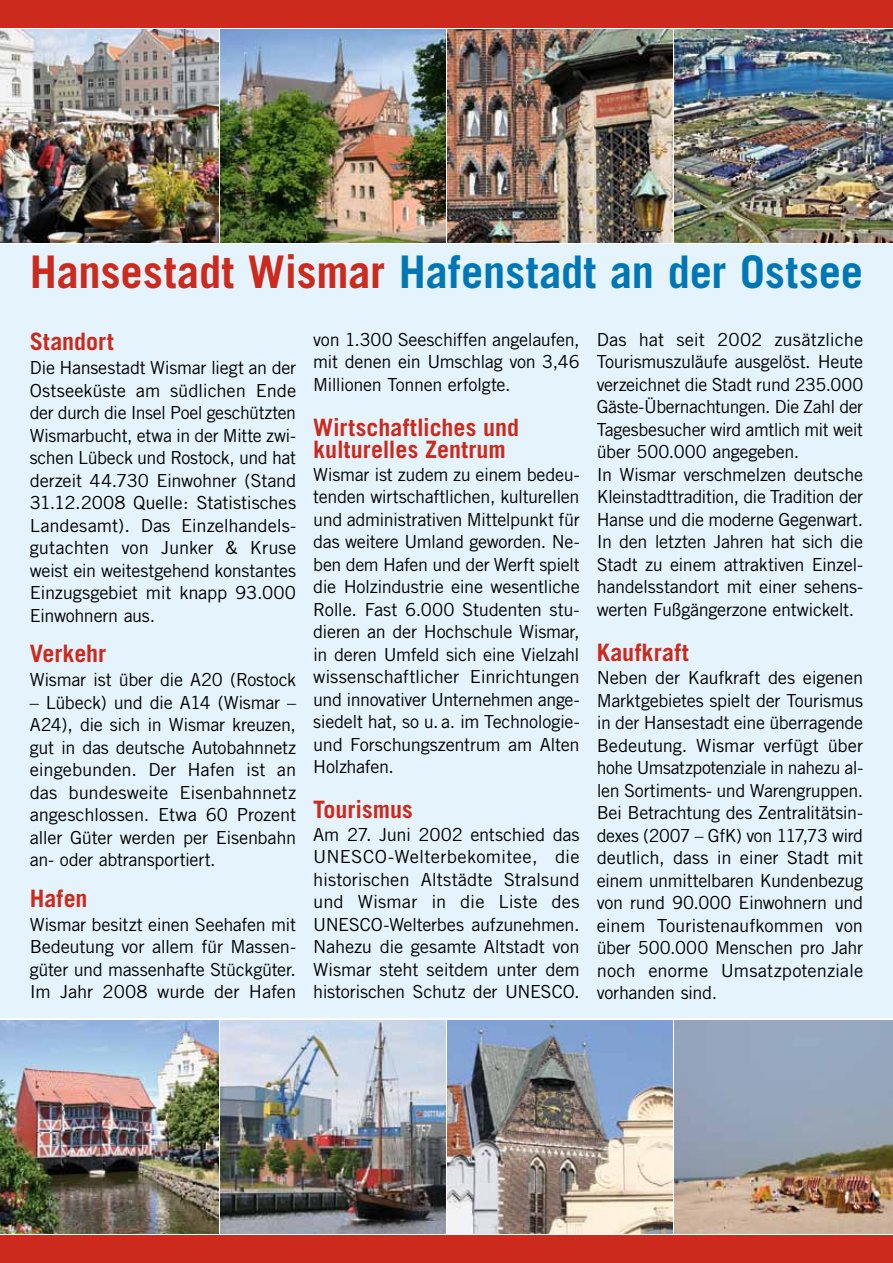
<style>
.page{position:relative;width:893px;height:1263px;background:#fff}
.page>*{position:absolute;margin:0;border:0;box-sizing:border-box;transform-origin:0 0}
.t1{font:700 45px "Trade Gothic";color:#0077b5}
.t2{font:700 24px/22.5px "Trade Gothic";color:#cb2a1d}
.t3{font:18px/22.5px "Trade Gothic";letter-spacing:-.02em;color:#000;text-align:justify}
.s1{color:#cb2a1d}
</style>
<div class="page">
<div style="left:0;top:0;width:893px;height:28px;background:#cb2a1d"></div>
<div style="left:0;top:244px;width:893px;height:774px;background:#e4f3fc"></div>
<div style="left:0;top:1235px;width:893px;height:28px;background:#cb2a1d"></div>
<img style="left:0;top:30px;width:893px;height:212px">
<img style="left:0;top:1020px;width:893px;height:213px">
<h1 class="t1" style="left:30px;top:244px;width:835px"><span class="s1">Hansestadt Wismar</span> Hafenstadt an der Ostsee</h1>
<h2 class="t2" style="left:30px;top:330px;width:85px">Standort</h2>
<p class="t3" style="left:30px;top:356px;width:268px">Die Hansestadt Wismar liegt an der Ostseeküste am südlichen Ende der durch die Insel Poel geschützten Wismarbucht, etwa in der Mitte zwi&shy;schen Lübeck und Rostock, und hat derzeit 44.730 Einwohner (Stand 31.12.2008 Quelle: Statistisches Landesamt). Das Einzelhandels&shy;gutachten von Junker &amp; Kruse weist ein weitestgehend konstantes Einzugsgebiet mit knapp 93.000<br>Einwohnern aus.</p>
<h2 class="t2" style="left:30px;top:642px;width:78px">Verkehr</h2>
<p class="t3" style="left:30px;top:668px;width:268px">Wismar ist über die A20 (Rostock</p>
<p class="t3" style="left:30px;top:691px;width:268px">– Lübeck) und die A14 (Wismar – A24), die sich in Wismar kreuzen, gut in das deutsche Autobahnnetz eingebunden. Der Hafen ist an das bundesweite Eisenbahnnetz angeschlossen. Etwa 60 Prozent aller Güter werden per Eisenbahn an- oder abtransportiert.</p>
<h2 class="t2" style="left:30px;top:887px;width:59px">Hafen</h2>
<p class="t3" style="left:30px;top:913px;width:268px">Wismar besitzt einen Seehafen mit Bedeutung vor allem für Massen&shy;güter und massenhafte Stückgüter.<br>Im Jahr 2008 wurde der Hafen</p>
<p class="t3" style="left:313px;top:328px;width:268px">von 1.300 Seeschiffen angelaufen, mit denen ein Umschlag von 3,46<br>Millionen Tonnen erfolgte.</p>
<h2 class="t2" style="left:313px;top:415px;width:207px">Wirtschaftliches und kulturelles Zentrum</h2>
<p class="t3" style="left:313px;top:463px;width:268px">Wismar ist zudem zu einem bedeu&shy;tenden wirtschaftlichen, kulturellen und administrativen Mittelpunkt für das weitere Umland geworden. Ne&shy;ben dem Hafen und der Werft spielt die Holzindustrie eine wesentliche Rolle. Fast 6.000 Studenten stu&shy;dieren an der Hochschule Wismar, in deren Umfeld sich eine Vielzahl wissenschaftlicher Einrichtungen und innovativer Unternehmen ange&shy;siedelt hat, so u. a. im Technologie&shy;und Forschungszentrum am Alten Holzhafen.</p>
<h2 class="t2" style="left:313px;top:798px;width:101px">Tourismus</h2>
<p class="t3" style="left:313px;top:823px;width:268px">Am 27. Juni 2002 entschied das UNESCO-Welterbekomitee, die historischen Altstädte Stralsund und Wismar in die Liste des UNESCO-Welterbes aufzunehmen.<br>Nahezu die gesamte Altstadt von Wismar steht seitdem unter dem historischen Schutz der UNESCO.</p>
<p class="t3" style="left:597px;top:328px;width:268px;text-align:left">Das hat seit 2002 zusätzliche Tourismuszuläufe ausgelöst. Heute verzeichnet die Stadt rund 235.000<br>Gäste-Übernachtungen. Die Zahl der Tagesbesucher wird amtlich mit weit über 500.000 angegeben.<br>In Wismar verschmelzen deutsche Kleinstadttradition, die Tradition der Hanse und die moderne Gegenwart.<br>In den letzten Jahren hat sich die Stadt zu einem attraktiven Einzel&shy;handelsstandort mit einer sehens&shy;werten Fußgängerzone entwickelt.</p>
<h2 class="t2" style="left:597px;top:640px;width:93px">Kaufkraft</h2>
<p class="t3" style="left:597px;top:666px;width:268px">Neben der Kaufkraft des eigenen Marktgebietes spielt der Tourismus in der Hansestadt eine überragende Bedeutung. Wismar verfügt über hohe Umsatzpotenziale in nahezu al&shy;len Sortiments- und Warengruppen.<br>Bei Betrachtung des Zentralitätsin&shy;dexes (2007 – GfK) von 117,73 wird deutlich, dass in einer Stadt mit einem unmittelbaren Kundenbezug von rund 90.000 Einwohnern und einem Touristenaufkommen von über 500.000 Menschen pro Jahr noch enorme Umsatzpotenziale vorhanden sind.</p>
</div>
